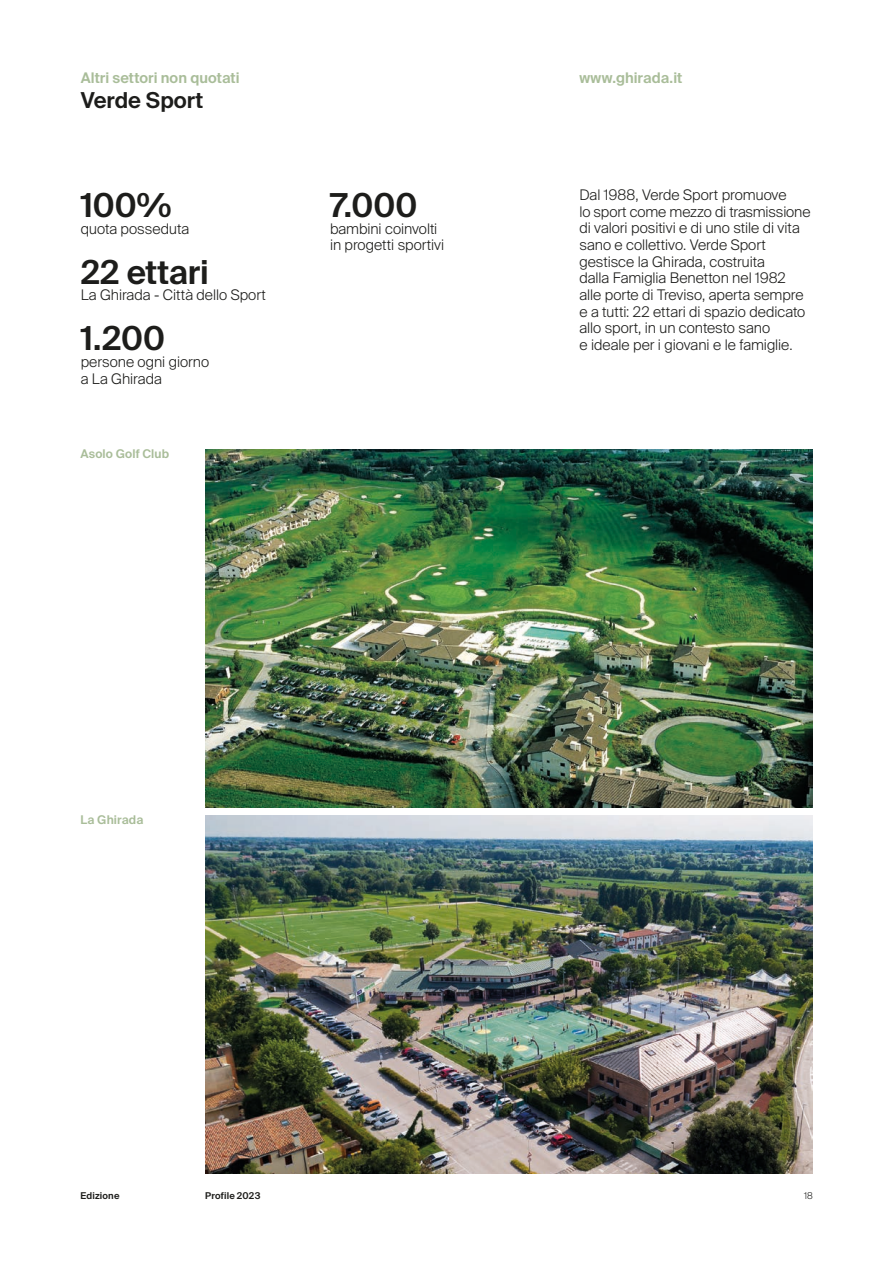
<style>
.page{position:relative;width:893px;height:1263px;background:#fff}
.page>*{position:absolute;margin:0;border:0;box-sizing:border-box;transform-origin:0 0}
.t1{font:600 33px "Suisse Intl";color:#1d1d1b}
.t2{font:600 21.9px "Suisse Intl";letter-spacing:-.005em;color:#1d1d1b}
.t3{font:300 14.7px/16.6px "Suisse Intl";color:#1d1d1b}
.t4{font:600 14.7px "Suisse Intl";letter-spacing:.005em;color:#a9bd99}
.t5{font:600 12px "Suisse Intl";letter-spacing:.01em;color:#a9bd99}
.t6{font:600 9.3px "Suisse Intl";letter-spacing:.02em;color:#1d1d1b}
.t7{font:300 9.3px "Suisse Intl";color:#1d1d1b}
</style>
<div class="page">
<img style="left:205px;top:816px;width:607px;height:358px">
<img style="left:205px;top:450px;width:607px;height:358px">
<p class="t4" style="left:81px;top:69px;width:160px">Altri settori non quotati</p>
<h2 class="t2" style="left:81px;top:88px;width:124px">Verde Sport</h2>
<h1 class="t1" style="left:81px;top:186px;width:92px">100%</h1>
<p class="t3" style="left:81px;top:220px;width:110px">quota posseduta</p>
<h1 class="t1" style="left:81px;top:253px;width:129px">22 ettari</h1>
<p class="t3" style="left:81px;top:287px;width:187px">La Ghirada - Città dello Sport</p>
<h1 class="t1" style="left:81px;top:319px;width:86px">1.200</h1>
<p class="t3" style="left:81px;top:353px;width:130px">persone ogni giorno a La Ghirada</p>
<p class="t5" style="left:81px;top:447px;width:90px">Asolo Golf Club</p>
<h1 class="t1" style="left:330px;top:186px;width:89px">7.000</h1>
<p class="t3" style="left:330px;top:220px;width:116px">bambini coinvolti in progetti sportivi</p>
<p class="t4" style="left:579px;top:69px;width:105px">www.ghirada.it</p>
<p class="t3" style="left:579px;top:187px;width:233px">Dal 1988, Verde Sport promuove<br>lo sport come mezzo di trasmissione di valori positivi e di uno stile di vita sano e collettivo. Verde Sport gestisce la Ghirada, costruita<br>dalla Famiglia Benetton nel 1982 alle porte di Treviso, aperta sempre e a tutti: 22 ettari di spazio dedicato allo sport, in un contesto sano<br>e ideale per i giovani e le famiglie.</p>
<p class="t5" style="left:81px;top:813px;width:64px">La Ghirada</p>
<p class="t6" style="left:81px;top:1190px;width:41px">Edizione</p>
<p class="t6" style="left:205px;top:1190px;width:57px">Profile 2023</p>
<p class="t7" style="left:804px;top:1190px;width:10px">18</p>
</div>
